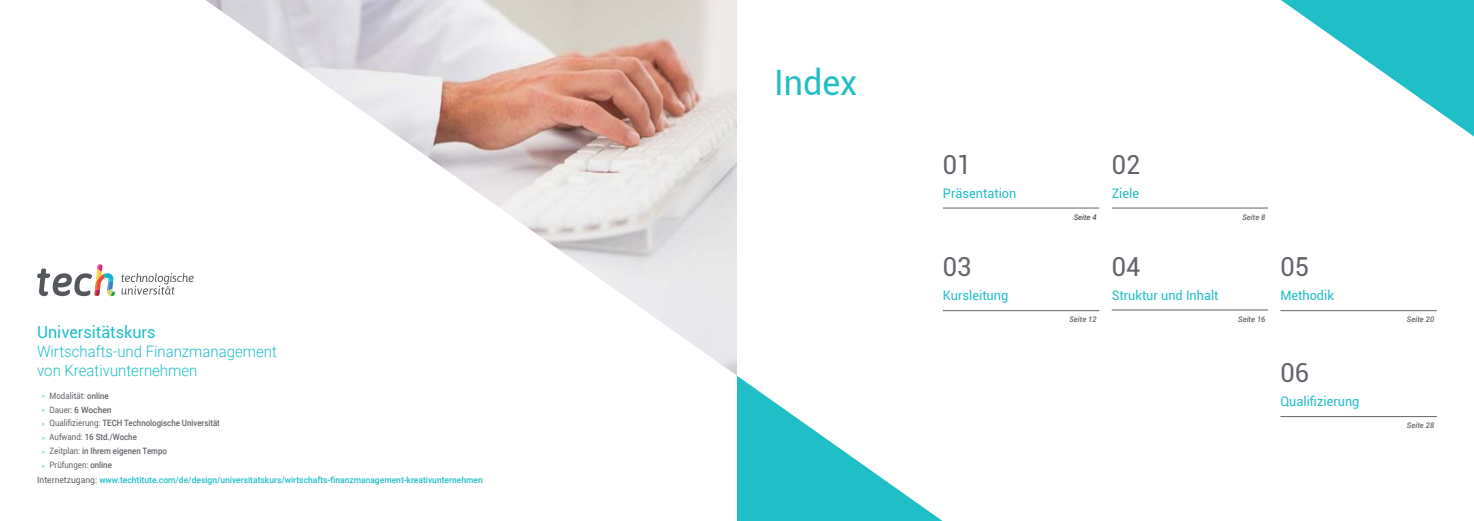
<style>
.page{position:relative;width:1474px;height:521px;background:#fff}
.page>*{position:absolute;margin:0;border:0;box-sizing:border-box;transform-origin:0 0}
.t1{font:35px "Roboto";color:#20bec6}
.t2{font:26.25px "Roboto";color:#61646a}
.t3{font:16.62px "Roboto";color:#20bec6}
.t4{font:300 15.75px/19.2px "Roboto";color:#20bec6;scale:.95 1}
.t5{font:13.12px "Roboto";color:#20bec6}
.t6{font:500 8.75px/13.8px "Roboto";color:#61646a;scale:.9 1}
.t7{font:500 8.75px "Roboto";color:#20bec6}
.t8{font:italic 500 7.88px "Roboto";color:#61646a}
.t9{font:italic 500 7.88px "Roboto";color:#52555b}
.s1{font-family:"Myriad Pro";font-weight:400;font-size:7px;color:#20bec6}
.s2{font-weight:400}
.s3{font-weight:400;color:#5c6165}
</style>
<div class="page">
<img style="left:206px;top:0;width:531px;height:376px">
<svg style="left:737px;top:376px;width:205px;height:145px"></svg>
<svg style="left:1281px;top:0;width:192px;height:136px"></svg>
<hr style="left:943px;top:208px;width:156px;height:1px;background:#61646a">
<hr style="left:1280px;top:310px;width:156px;height:1px;background:#61646a">
<hr style="left:1111px;top:208px;width:156px;height:1px;background:#61646a">
<hr style="left:1280px;top:416px;width:156px;height:1px;background:#61646a">
<hr style="left:943px;top:310px;width:156px;height:1px;background:#61646a">
<hr style="left:1111px;top:310px;width:156px;height:1px;background:#61646a">
<svg style="left:37px;top:264px;width:78px;height:33px"></svg>
<svg style="left:121px;top:273px;width:73px;height:22px"></svg>
<h3 class="t3" style="left:37px;top:320px;width:120px">Universitätskurs</h3>
<h3 class="t4" style="left:37px;top:341px;width:254px">Wirtschafts-und Finanzmanagement von Kreativunternehmen</h3>
<p class="t6" style="left:42px;top:388px;width:199px"><span class="s1">»</span> <span class="s2">Modalität:</span> online<br><span class="s1">»</span> <span class="s2">Dauer:</span> 6 Wochen<br><span class="s1">»</span> <span class="s2">Qualifizierung:</span> TECH Technologische Universität <span class="s1">»</span> <span class="s2">Aufwand:</span> 16 Std./Woche<br><span class="s1">»</span> <span class="s2">Zeitplan:</span> in Ihrem eigenen Tempo<br><span class="s1">»</span> <span class="s2">Prüfungen:</span> online</p>
<p class="t7" style="left:37px;top:474px;width:447px"><span class="s3">Internetzugang:</span> www.techtitute.com/de/design/universitatskurs/wirtschafts-finanzmanagement-kreativunternehmen</p>
<h1 class="t1" style="left:774px;top:58px;width:85px">Index</h1>
<h2 class="t2" style="left:943px;top:146px;width:30px">01</h2>
<h2 class="t2" style="left:1111px;top:146px;width:30px">02</h2>
<h3 class="t5" style="left:943px;top:184px;width:75px">Präsentation</h3>
<h3 class="t5" style="left:1111px;top:184px;width:29px">Ziele</h3>
<p class="t9" style="left:1073px;top:212px;width:25px">Seite 4</p>
<h2 class="t2" style="left:943px;top:248px;width:30px">03</h2>
<h2 class="t2" style="left:1111px;top:248px;width:30px">04</h2>
<h3 class="t5" style="left:943px;top:286px;width:67px">Kursleitung</h3>
<h3 class="t5" style="left:1111px;top:286px;width:108px">Struktur und Inhalt</h3>
<p class="t8" style="left:1242px;top:212px;width:25px">Seite 8</p>
<p class="t8" style="left:1069px;top:314px;width:29px">Seite 12</p>
<p class="t8" style="left:1238px;top:314px;width:29px">Seite 16</p>
<h2 class="t2" style="left:1280px;top:248px;width:30px">05</h2>
<h3 class="t5" style="left:1280px;top:286px;width:55px">Methodik</h3>
<h2 class="t2" style="left:1280px;top:354px;width:30px">06</h2>
<h3 class="t5" style="left:1280px;top:392px;width:81px">Qualifizierung</h3>
<p class="t8" style="left:1406px;top:314px;width:29px">Seite 20</p>
<p class="t8" style="left:1406px;top:420px;width:29px">Seite 28</p>
</div>
